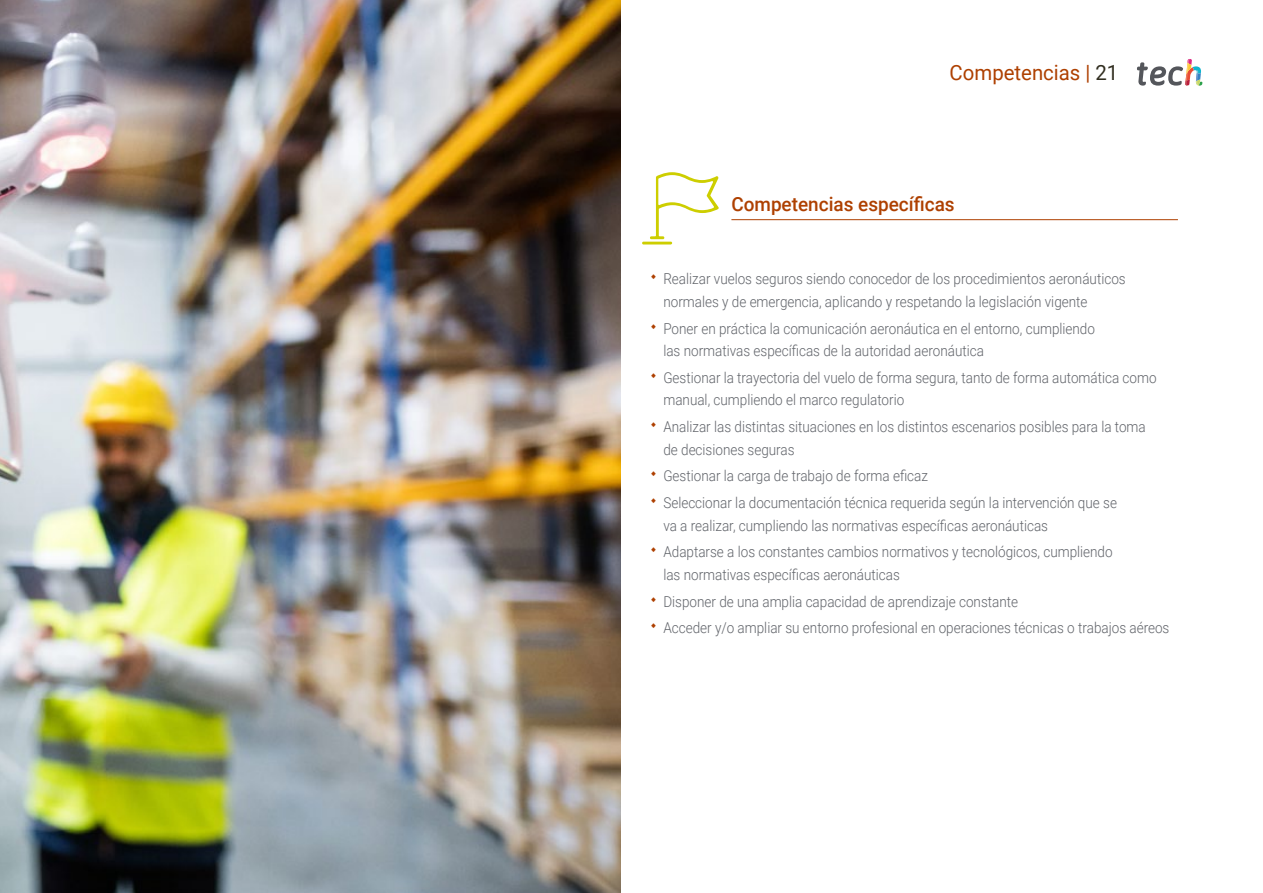
<style>
.page{position:relative;width:1263px;height:893px;background:#fff}
.page>*{position:absolute;margin:0;border:0;box-sizing:border-box;transform-origin:0 0}
.t1{font:21px "Roboto";color:#ae4000}
.t2{font:500 19.5px "Roboto";color:#ae4000}
.t3{font:300 15px/22.5px "Roboto";color:#61646a;scale:.9 1}
.s1{color:#312e20}
</style>
<div class="page">
<img style="left:0;top:0;width:621px;height:893px">
<hr style="left:731px;top:219px;width:447px;height:1px;background:#ae4000">
<hr style="left:642px;top:242px;width:30px;height:2px;background:#cdce00">
<svg style="left:650px;top:172px;width:69px;height:67px"></svg>
<svg style="left:1137px;top:59px;width:65px;height:27px"></svg>
<h1 class="t1" style="left:950px;top:57px;width:170px">Competencias | <span class="s1">21</span></h1>
<h2 class="t2" style="left:731px;top:191px;width:225px">Competencias específicas</h2>
<p class="t3" style="left:663px;top:267px;width:515px">Realizar vuelos seguros siendo conocedor de los procedimientos aeronáuticos normales y de emergencia, aplicando y respetando la legislación vigente</p>
<p class="t3" style="left:663px;top:316px;width:481px">Poner en práctica la comunicación aeronáutica en el entorno, cumpliendo las normativas específicas de la autoridad aeronáutica</p>
<p class="t3" style="left:663px;top:366px;width:550px">Gestionar la trayectoria del vuelo de forma segura, tanto de forma automática como manual, cumpliendo el marco regulatorio</p>
<p class="t3" style="left:663px;top:415px;width:537px">Analizar las distintas situaciones en los distintos escenarios posibles para la toma de decisiones seguras</p>
<p class="t3" style="left:663px;top:462px;width:505px;line-height:26.7px">Gestionar la carga de trabajo de forma eficaz<br>Seleccionar la documentación técnica requerida según la intervención que se</p>
<p class="t3" style="left:663px;top:511px;width:501px;line-height:26.7px">va a realizar, cumpliendo las normativas específicas aeronáuticas<br>Adaptarse a los constantes cambios normativos y tecnológicos, cumpliendo</p>
<p class="t3" style="left:663px;top:561px;width:564px;line-height:26.7px">las normativas específicas aeronáuticas<br>Disponer de una amplia capacidad de aprendizaje constante<br>Acceder y/o ampliar su entorno profesional en operaciones técnicas o trabajos aéreos</p>
</div>
